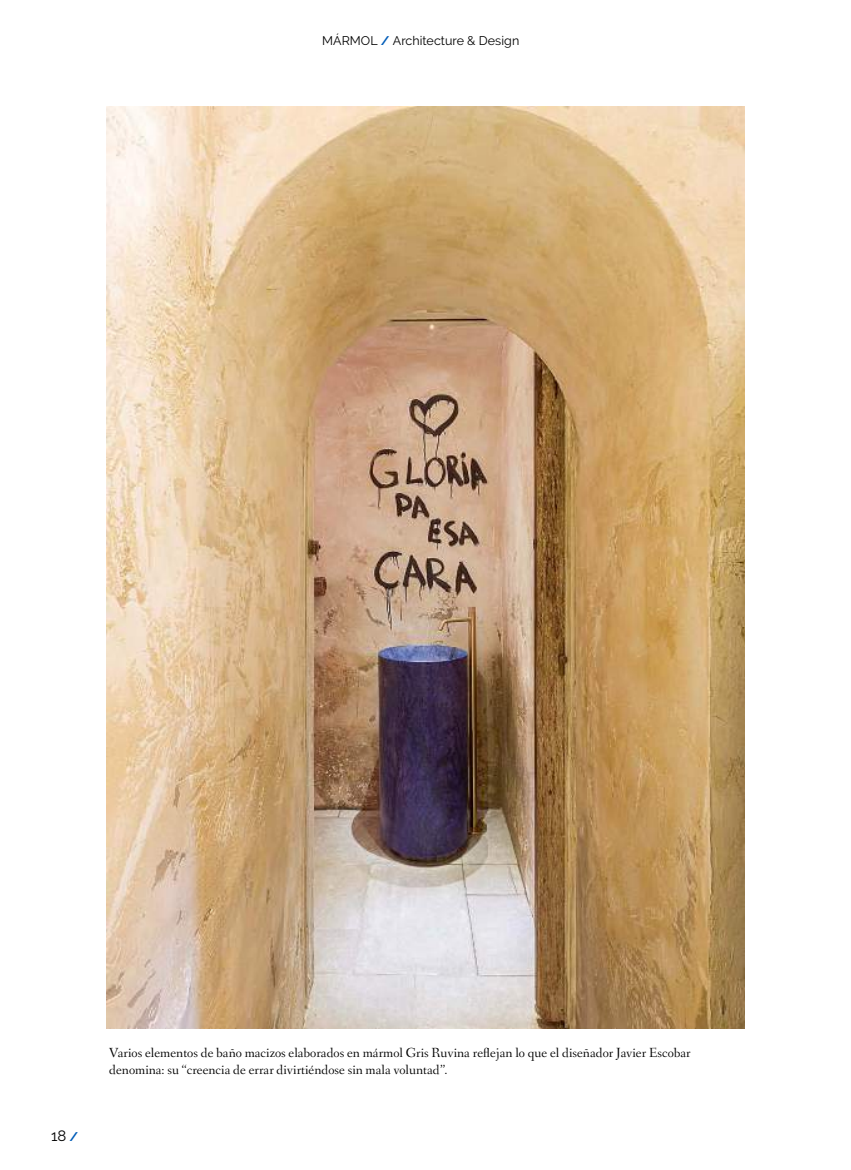
<style>
.page{position:relative;width:851px;height:1170px;background:#fff}
.page>*{position:absolute;margin:0;border:0;box-sizing:border-box;transform-origin:0 0}
.t1{font:15px "Raleway";color:#000}
.t2{font:13.75px/16.5px "Fanwood";color:#000}
.t3{font:12.5px "Raleway";letter-spacing:.005em;color:#000}
.s1{font-weight:700;color:#005cb8}
.s2{font-weight:700;font-size:12.5px;color:#005cb8}
</style>
<div class="page">
<img style="left:106px;top:106px;width:638px;height:922px">
<p class="t3" style="left:322px;top:33px;width:198px">MÁRMOL <span class="s1">/</span> Architecture &amp; Design</p>
<p class="t1" style="left:51px;top:1126px;width:29px">18 <span class="s2">/</span></p>
<p class="t2" style="left:109px;top:1045px;width:583px">Varios elementos de baño macizos elaborados en mármol Gris Ruvina reflejan lo que el diseñador Javier Escobar denomina: su “creencia de errar divirtiéndose sin mala voluntad”.</p>
</div>
